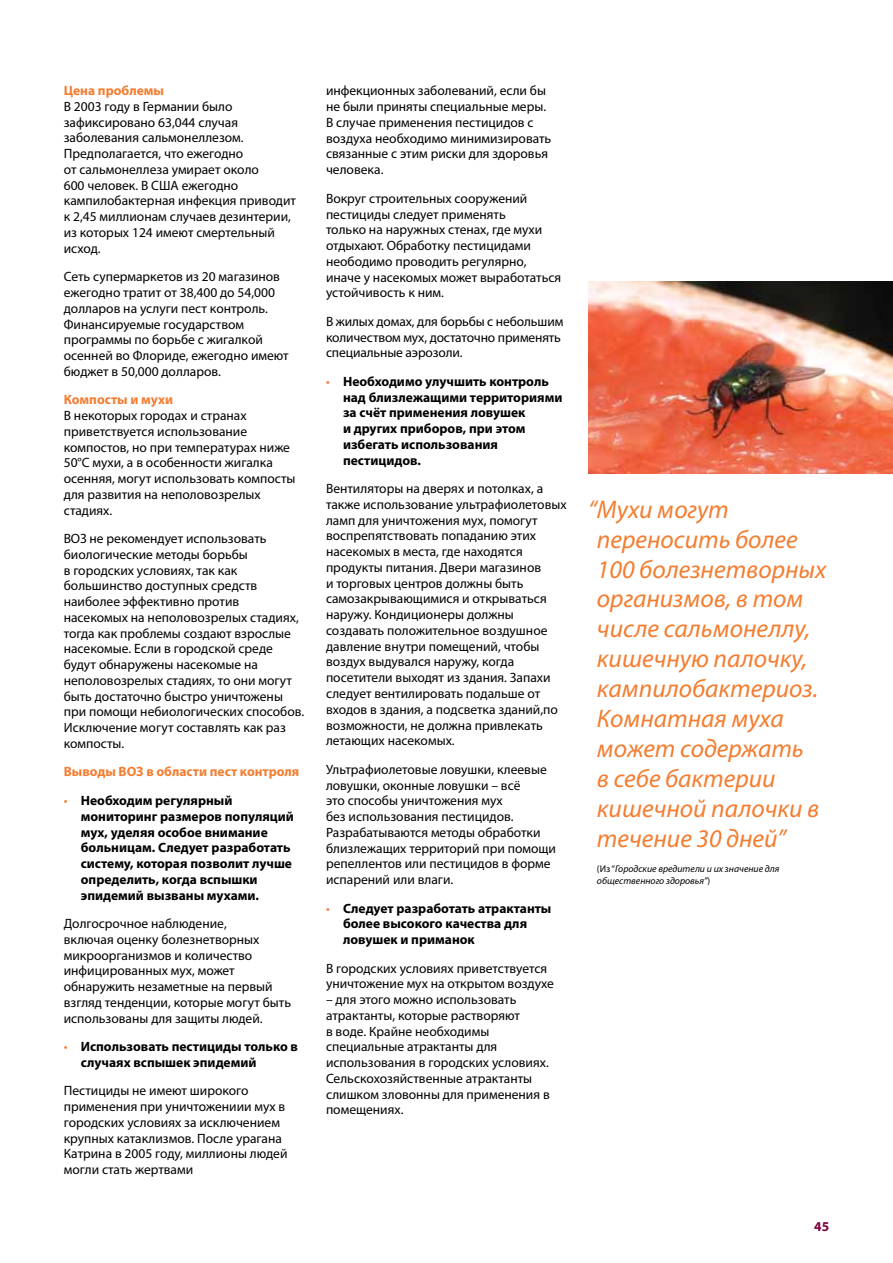
<style>
.page{position:relative;width:893px;height:1263px;background:#fff}
.page>*{position:absolute;margin:0;border:0;box-sizing:border-box;transform-origin:0 0}
.t1{font:italic 25.5px/30px "Myriad Pro";color:#f47d30}
.t2{font:13.5px/15.8px "Myriad Pro";color:#000}
.t3{font:700 13.5px/15.8px "Myriad Pro";color:#000}
.t4{font:700 13.5px "Myriad Pro";color:#f47d30}
.t5{font:700 13.5px "Myriad Pro";color:#7a003c}
.t6{font:italic 9.75px/12.8px "Myriad Pro";color:#000}
.s1{font-weight:400;color:#f47d30}
.s2{font-style:normal}
</style>
<div class="page">
<img style="left:588px;top:282px;width:305px;height:191px">
<p class="t4" style="left:64px;top:82px;width:102px">Цена проблемы</p>
<p class="t2" style="left:64px;top:98px;width:234px">В 2003 году в Германии было зафиксировано 63,044 случая заболевания сальмонеллезом.<br>Предполагается, что ежегодно<br>от сальмонеллеза умирает около<br>600 человек. В США ежегодно кампилобактерная инфекция приводит к 2,45 миллионам случаев дезинтерии, из которых 124 имеют смертельный исход.</p>
<p class="t2" style="left:64px;top:269px;width:227px">Сеть супермаркетов из 20 магазинов ежегодно тратит от 38,400 до 54,000 долларов на услуги пест контроль.<br>Финансируемые государством программы по борьбе с жигалкой осенней во Флориде, ежегодно имеют бюджет в 50,000 долларов.</p>
<p class="t4" style="left:64px;top:391px;width:111px">Компосты и мухи</p>
<p class="t2" style="left:64px;top:407px;width:233px">В некоторых городах и странах приветствуется использование компостов, но при температурах ниже<br>50°C мухи, а в особенности жигалка осенняя, могут использовать компосты для развития на неполовозрелых стадиях.</p>
<p class="t2" style="left:64px;top:530px;width:242px">ВОЗ не рекомендует использовать биологические методы борьбы<br>в городских условиях, так как большинство доступных средств наиболее эффективно против насекомых на неполовозрелых стадиях, тогда как проблемы создают взрослые насекомые. Если в городской среде будут обнаружены насекомые на неполовозрелых стадиях, то они могут быть достаточно быстро уничтожены при помощи небиологических способов.<br>Исключение могут составлять как раз компосты.</p>
<p class="t4" style="left:64px;top:763px;width:237px">Выводы ВОЗ в области пест контроля</p>
<p class="t3" style="left:81px;top:792px;width:215px;text-indent:-17px"><span class="s1">•</span> Необходим регулярный мониторинг размеров популяций мух, уделяя особое внимание больницам. Следует разработать систему, которая позволит лучше определить, когда вспышки эпидемий вызваны мухами.</p>
<p class="t2" style="left:64px;top:915px;width:229px">Долгосрочное наблюдение,<br>включая оценку болезнетворных микроорганизмов и количество инфицированных мух, может обнаружить незаметные на первый взгляд тенденции, которые могут быть использованы для защиты людей.</p>
<p class="t3" style="left:81px;top:1038px;width:219px;text-indent:-17px"><span class="s1">•</span> Использовать пестициды только в случаях вспышек эпидемий</p>
<p class="t2" style="left:64px;top:1083px;width:225px">Пестициды не имеют широкого применения при уничтожениии мух в городских условиях за исключением крупных катаклизмов. После урагана<br>Катрина в 2005 году, миллионы людей могли стать жертвами</p>
<p class="t2" style="left:326px;top:83px;width:227px">инфекционных заболеваний, если бы не были приняты специальные меры.<br>В случае применения пестицидов с воздуха необходимо минимизировать связанные с этим риски для здоровья человека.</p>
<p class="t2" style="left:326px;top:190px;width:237px">Вокруг строительных сооружений пестициды следует применять<br>только на наружных стенах, где мухи отдыхают. Обработку пестицидами неободимо проводить регулярно, иначе у насекомых может выработаться устойчивость к ним.</p>
<p class="t2" style="left:326px;top:313px;width:239px">В жилых домах, для борьбы с небольшим количеством мух, достаточно применять специальные аэрозоли.</p>
<p class="t3" style="left:343px;top:373px;width:221px;text-indent:-17px"><span class="s1">•</span> Необходимо улучшить контроль над близлежащими территориями за счёт применения ловушек<br>и других приборов, при этом избегать использования пестицидов.</p>
<p class="t2" style="left:326px;top:480px;width:242px">Вентиляторы на дверях и потолках, а также использование ультрафиолетовых ламп для уничтожения мух, помогут воспрепятствовать попаданию этих насекомых в места, где находятся продукты питания. Двери магазинов<br>и торговых центров должны быть самозакрывающимися и открываться наружу. Кондиционеры должны создавать положительное воздушное давление внутри помещений, чтобы воздух выдувался наружу, когда посетители выходят из здания. Запахи следует вентилировать подальше от входов в здания, а подсветка зданий,по возможности, не должна привлекать летающих насекомых.</p>
<p class="t2" style="left:326px;top:761px;width:232px">Ультрафиолетовые ловушки, клеевые ловушки, оконные ловушки – всё<br>это способы уничтожения мух<br>без использования пестицидов.<br>Разрабатываются методы обработки близлежащих территорий при помощи репеллентов или пестицидов в форме испарений или влаги.</p>
<p class="t3" style="left:343px;top:900px;width:210px;text-indent:-17px"><span class="s1">•</span> Следует разработать атрактанты более высокого качества для ловушек и приманок</p>
<p class="t2" style="left:326px;top:960px;width:229px">В городских условиях приветствуется уничтожение мух на открытом воздухе</p>
<p class="t2" style="left:326px;top:991px;width:225px">– для этого можно использовать атрактанты, которые растворяют<br>в воде. Крайне необходимы специальные атрактанты для использования в городских условиях.<br>Сельскохозяйственные атрактанты слишком зловонны для применения в помещениях.</p>
<h1 class="t1" style="left:597px;top:493px;width:231px;text-indent:-9px">“Мухи могут переносить более<br>100 болезнетворных организмов, в том числе сальмонеллу, кишечную палочку, кампилобактериоз.<br>Комнатная муха может содержать<br>в себе бактерии кишечной палочки в течение 30 дней”</h1>
<p class="t6" style="left:597px;top:862px;width:184px"><span class="s2">(Из “</span>Городские вредители и их значение для общественного здоровья”<span class="s2">)</span></p>
<p class="t5" style="left:814px;top:1217px;width:16px">45</p>
</div>
